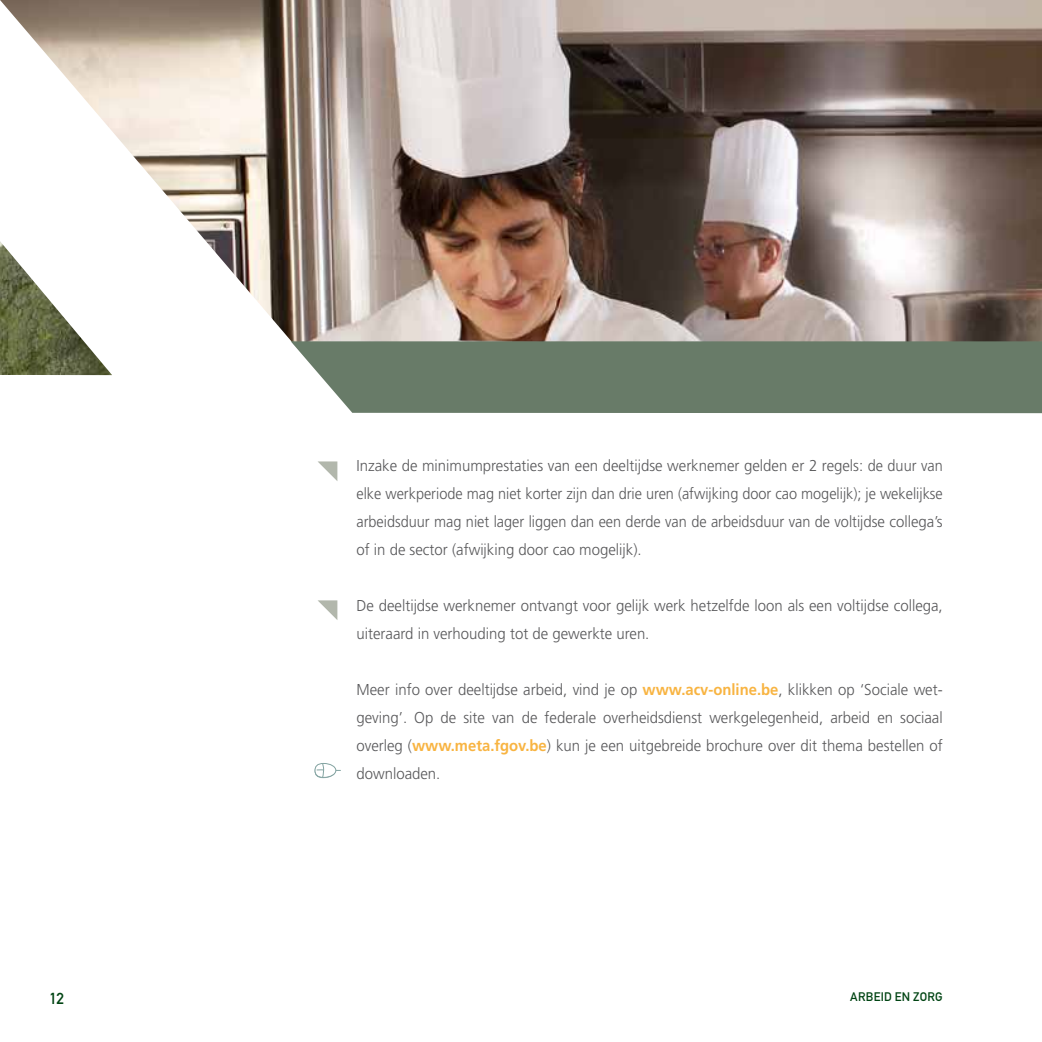
<style>
.page{position:relative;width:1042px;height:1042px;background:#fff}
.page>*{position:absolute;margin:0;border:0;box-sizing:border-box;transform-origin:0 0}
.t1{font:300 15.75px/28px "Frutiger LT Std";color:#58585a;text-align:justify;scale:.95 1}
.t2{font:15.75px "DIN Mittelschrift Std";color:#004413}
.t3{font:12.25px "DIN Mittelschrift Std";letter-spacing:.025em;color:#004413}
.s1{font-weight:700;color:#f8b442}
</style>
<div class="page">
<img style="left:0;top:0;width:1042px;height:373px">
<div style="left:291px;top:341px;width:751px;height:72px;background:#687b68"></div>
<svg style="left:318px;top:461px;width:19px;height:20px"></svg>
<svg style="left:318px;top:600px;width:19px;height:20px"></svg>
<svg style="left:314px;top:763px;width:27px;height:15px"></svg>
<p class="t1" style="left:356px;top:452px;width:619px">Inzake de minimumprestaties van een deeltijdse werknemer gelden er 2 regels: de duur van elke werkperiode mag niet korter zijn dan drie uren (afwijking door cao mogelijk); je wekelijkse arbeidsduur mag niet lager liggen dan een derde van de arbeidsduur van de voltijdse collega’s of in de sector (afwijking door cao mogelijk).</p>
<p class="t1" style="left:356px;top:592px;width:619px">De deeltijdse werknemer ontvangt voor gelijk werk hetzelfde loon als een voltijdse collega, uiteraard in verhouding tot de gewerkte uren.</p>
<p class="t1" style="left:356px;top:676px;width:619px">Meer info over deeltijdse arbeid, vind je op <span class="s1">www.acv-online.be</span>, klikken op ‘Sociale wet&shy;geving’. Op de site van de federale overheidsdienst werkgelegenheid, arbeid en sociaal overleg (<span class="s1">www.meta.fgov.be</span>) kun je een uitgebreide brochure over dit thema bestellen of downloaden.</p>
<p class="t2" style="left:50px;top:989px;width:16px">12</p>
<p class="t3" style="left:850px;top:989px;width:94px">ARBEID EN ZORG</p>
</div>
